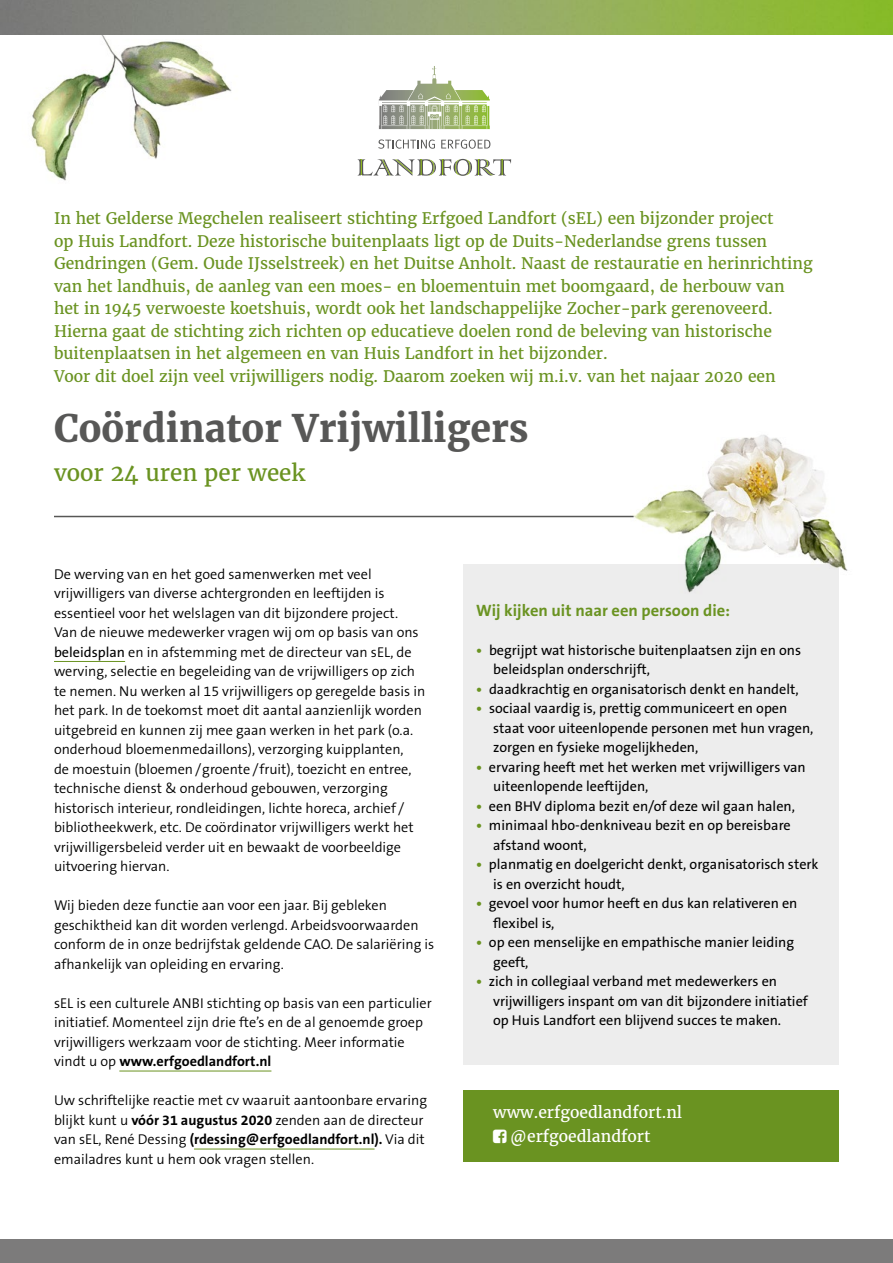
<style>
.page{position:relative;width:893px;height:1263px;background:#fff}
.page>*{position:absolute;margin:0;border:0;box-sizing:border-box;transform-origin:0 0}
.t1{font:700 37.5px "Merriweather";color:#575756}
.t2{font:22.5px "Merriweather";color:#6a9321}
.t3{font:700 16.5px "The Sans B7";color:#6a9321}
.t4{font:15.75px/22.5px "Merriweather";color:#6a9321}
.t5{font:15.75px/24px "Merriweather";color:#fff}
.t6{font:300 14.25px/19.5px "The Sans B4";color:#000}
.t7{font:14.25px/19.5px "The Sans B5 Plain";color:#000}
.t8{font:700 14.25px "The Sans B7";color:#000}
.s1{font-family:"The Sans B5 Plain";font-weight:400}
.s2{font-family:"The Sans B4";font-weight:300}
.s3{font-family:"The Sans B7";font-weight:700}
.s4{font-family:"The Sans B7";font-weight:700;color:#6a9321}
</style>
<div class="page">
<img style="left:18px;top:34px;width:232px;height:147px">
<svg style="left:378px;top:139px;width:57px;height:10px"></svg>
<svg style="left:441px;top:139px;width:49px;height:10px"></svg>
<svg style="left:358px;top:159px;width:153px;height:17px"></svg>
<svg style="left:378px;top:66px;width:112px;height:63px"></svg>
<div style="left:0;top:1239px;width:893px;height:24px;background:#7c7b7b"></div>
<img style="left:0;top:0;width:893px;height:34px">
<hr style="left:54px;top:661px;width:71px;height:1px;background:#6a9321">
<hr style="left:119px;top:1071px;width:152px;height:1px;background:#6a9321">
<hr style="left:194px;top:1149px;width:181px;height:1px;background:#6a9321">
<hr style="left:54px;top:516px;width:580px;height:1px;background:#575756">
<div style="left:463px;top:564px;width:376px;height:500px;background:#ededed"></div>
<div style="left:463px;top:1090px;width:376px;height:71px;background:#6a9321"></div>
<img style="left:631px;top:435px;width:217px;height:158px">
<p class="t4" style="left:54px;top:207px;width:760px">In het Gelderse Megchelen realiseert stichting Erfgoed Landfort (sEL) een bijzonder project<br>op Huis Landfort. Deze historische buitenplaats ligt op de Duits-Nederlandse grens tussen Gendringen (Gem. Oude IJsselstreek) en het Duitse Anholt. Naast de restauratie en herinrichting van het landhuis, de aanleg van een moes- en bloementuin met boomgaard, de herbouw van het in 1945 verwoeste koetshuis, wordt ook het landschappelijke Zocher-park gerenoveerd.<br>Hierna gaat de stichting zich richten op educatieve doelen rond de beleving van historische buitenplaatsen in het algemeen en van Huis Landfort in het bijzonder.<br>Voor dit doel zijn veel vrijwilligers nodig. Daarom zoeken wij m.i.v. van het najaar 2020 een</p>
<h1 class="t1" style="left:54px;top:403px;width:476px">Coördinator Vrijwilligers</h1>
<h2 class="t2" style="left:54px;top:458px;width:253px">voor 24 uren per week</h2>
<p class="t6" style="left:54px;top:565px;width:373px">De werving van en het goed samenwerken met veel vrijwilligers van diverse achtergronden en leeftijden is essentieel voor het welslagen van dit bijzondere project.<br>Van de nieuwe medewerker vragen wij om op basis van ons <span class="s1">beleidsplan</span> en in afstemming met de directeur van sEL, de werving, selectie en begeleiding van de vrijwilligers op zich te nemen. Nu werken al 15 vrijwilligers op geregelde basis in het park. In de toekomst moet dit aantal aanzienlijk worden uitgebreid en kunnen zij mee gaan werken in het park (o.a. onderhoud bloemenmedaillons), verzorging kuipplanten,<br>de moestuin (bloemen / groente / fruit), toezicht en entree, technische dienst &amp; onderhoud gebouwen, verzorging historisch interieur, rondleidingen, lichte horeca, archief / bibliotheekwerk, etc. De coördinator vrijwilligers werkt het vrijwilligersbeleid verder uit en bewaakt de voorbeeldige uitvoering hiervan.</p>
<p class="t6" style="left:54px;top:897px;width:382px">Wij bieden deze functie aan voor een jaar. Bij gebleken geschiktheid kan dit worden verlengd. Arbeidsvoorwaarden conform de in onze bedrijfstak geldende CAO. De salariëring is afhankelijk van opleiding en ervaring.</p>
<p class="t6" style="left:54px;top:994px;width:379px">sEL is een culturele ANBI stichting op basis van een particulier initiatief. Momenteel zijn drie fte’s en de al genoemde groep vrijwilligers werkzaam voor de stichting. Meer informatie</p>
<p class="t8" style="left:54px;top:1054px;width:219px"><span class="s2">vindt u op</span> www.erfgoedlandfort.nl</p>
<p class="t6" style="left:54px;top:1092px;width:375px">Uw schriftelijke reactie met cv waaruit aantoonbare ervaring blijkt kunt u <span class="s3">vóór 31 augustus 2020</span> zenden aan de directeur</p>
<p class="t8" style="left:54px;top:1132px;width:372px"><span class="s2">van sEL, René Dessing</span> (rdessing@erfgoedlandfort.nl). <span class="s2">Via dit</span></p>
<p class="t6" style="left:54px;top:1150px;width:262px">emailadres kunt u hem ook vragen stellen.</p>
<p class="t3" style="left:476px;top:602px;width:255px">Wij kijken uit naar een persoon die:</p>
<p class="t7" style="left:493px;top:641px;width:309px;text-indent:-17px"><span class="s4">•</span> begrijpt wat historische buitenplaatsen zijn en ons beleidsplan onderschrijft,</p>
<p class="t7" style="left:476px;top:680px;width:324px"><span class="s4">•</span> daadkrachtig en organisatorisch denkt en handelt,</p>
<p class="t7" style="left:493px;top:700px;width:322px;text-indent:-17px"><span class="s4">•</span> sociaal vaardig is, prettig communiceert en open staat voor uiteenlopende personen met hun vragen, zorgen en fysieke mogelijkheden,</p>
<p class="t7" style="left:493px;top:758px;width:314px;text-indent:-17px"><span class="s4">•</span> ervaring heeft met het werken met vrijwilligers van uiteenlopende leeftijden,</p>
<p class="t7" style="left:476px;top:797px;width:320px"><span class="s4">•</span> een BHV diploma bezit en/of deze wil gaan halen,</p>
<p class="t7" style="left:493px;top:817px;width:299px;text-indent:-17px"><span class="s4">•</span> minimaal hbo-denkniveau bezit en op bereisbare afstand woont,</p>
<p class="t7" style="left:493px;top:856px;width:327px;text-indent:-17px"><span class="s4">•</span> planmatig en doelgericht denkt, organisatorisch sterk is en overzicht houdt,</p>
<p class="t7" style="left:493px;top:895px;width:306px;text-indent:-17px"><span class="s4">•</span> gevoel voor humor heeft en dus kan relativeren en flexibel is,</p>
<p class="t7" style="left:493px;top:934px;width:302px;text-indent:-17px"><span class="s4">•</span> op een menselijke en empathische manier leiding geeft,</p>
<p class="t7" style="left:493px;top:973px;width:316px;text-indent:-17px"><span class="s4">•</span> zich in collegiaal verband met medewerkers en vrijwilligers inspant om van dit bijzondere initiatief op Huis Landfort een blijvend succes te maken.</p>
<p class="t5" style="left:510px;top:1100px;width:174px;text-indent:-17px">www.erfgoedlandfort.nl @erfgoedlandfort</p>
</div>
